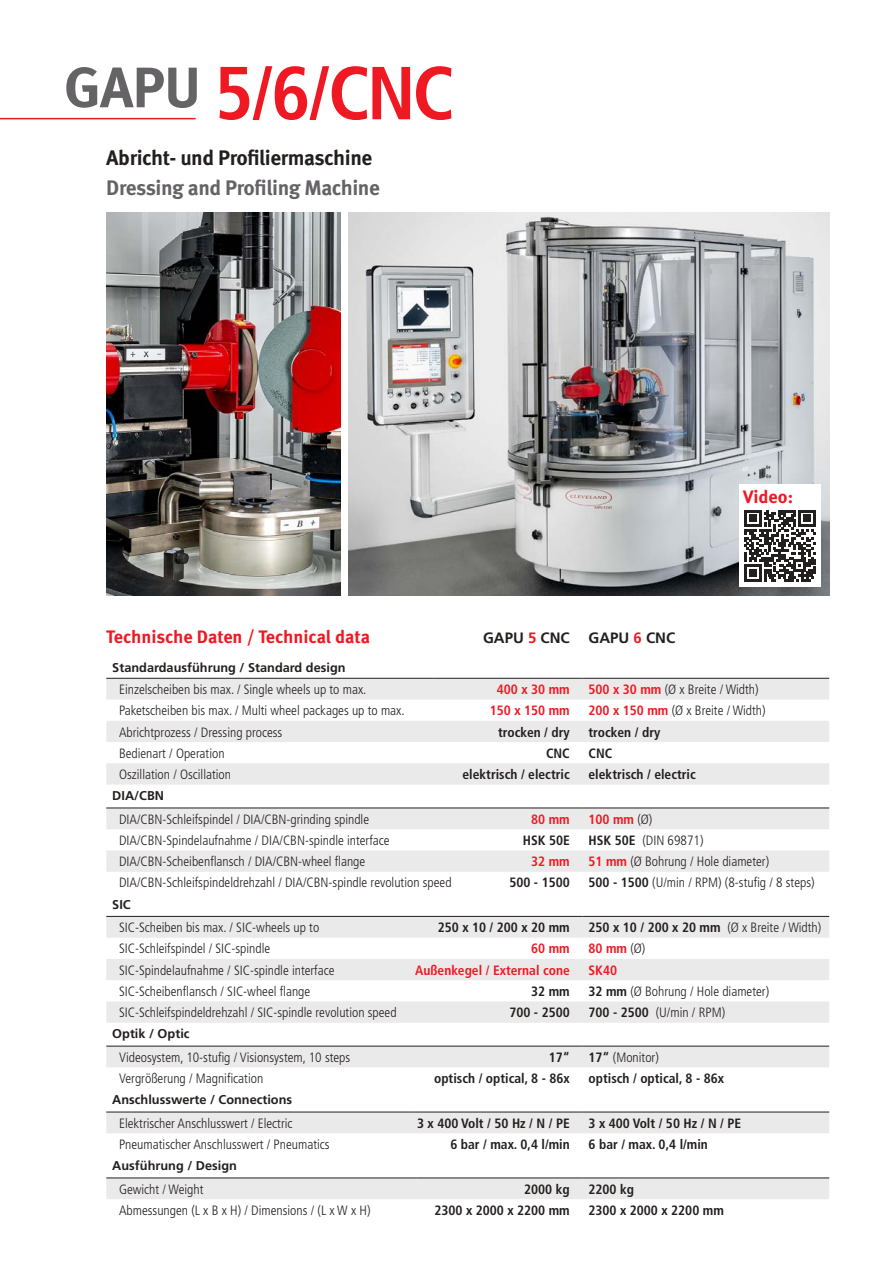
<style>
.page{position:relative;width:893px;height:1263px;background:#fff}
.page>*{position:absolute;margin:0;border:0;box-sizing:border-box;transform-origin:0 0}
.t1{font:700 condensed 75px "Frutiger LT Std";color:#ef1923}
.t2{font:700 21px "Meta Pro";letter-spacing:-.02em;color:#241f1f}
.t3{font:700 21px "Meta Pro";letter-spacing:-.02em;color:#656365}
.t4{font:700 18px "Meta Pro";color:#ef1923}
.t5{font:700 15px "Frutiger LT Std";color:#241f1f}
.t6{font:300 condensed 13.5px "Frutiger LT Std";color:#241f1f}
.t7{font:700 condensed 13.5px "Frutiger LT Std";color:#241f1f}
.t8{font:700 condensed 13.5px "Frutiger LT Std";color:#ef1923}
.t9{font:700 12.75px "Frutiger LT Std";color:#241f1f}
.s1{color:#ef1923}
.s2{font-weight:700;color:#ef1923}
.s3{font-weight:300;color:#241f1f}
.s4{font-weight:700}
</style>
<div class="page">
<img style="left:349px;top:213px;width:480px;height:382px">
<img style="left:106px;top:213px;width:234px;height:382px">
<div style="left:106px;top:1178px;width:723px;height:21px;background:#ebeaea"></div>
<hr style="left:106px;top:1177px;width:311px;height:1px;background:#241f1f">
<hr style="left:417px;top:1177px;width:166px;height:1px;background:#241f1f">
<hr style="left:583px;top:1177px;width:246px;height:1px;background:#241f1f">
<div style="left:106px;top:1111px;width:723px;height:22px;background:#ebeaea"></div>
<hr style="left:106px;top:1112px;width:302px;height:1px;background:#241f1f">
<hr style="left:408px;top:1112px;width:175px;height:1px;background:#241f1f">
<hr style="left:583px;top:1112px;width:246px;height:1px;background:#241f1f">
<div style="left:106px;top:1045px;width:723px;height:22px;background:#ebeaea"></div>
<hr style="left:106px;top:1046px;width:298px;height:1px;background:#241f1f">
<hr style="left:404px;top:1046px;width:179px;height:1px;background:#241f1f">
<hr style="left:583px;top:1046px;width:246px;height:1px;background:#241f1f">
<svg style="left:106px;top:915px;width:723px;height:1px"></svg>
<svg style="left:106px;top:917px;width:723px;height:106px;fill:#ebeaea"></svg>
<hr style="left:106px;top:916px;width:298px;height:1px;background:#241f1f">
<hr style="left:404px;top:916px;width:179px;height:1px;background:#241f1f">
<hr style="left:583px;top:916px;width:246px;height:1px;background:#241f1f">
<svg style="left:107px;top:784px;width:722px;height:1px"></svg>
<svg style="left:106px;top:808px;width:723px;height:64px;fill:#ebeaea"></svg>
<hr style="left:106px;top:807px;width:362px;height:1px;background:#241f1f">
<hr style="left:468px;top:807px;width:115px;height:1px;background:#241f1f">
<hr style="left:583px;top:807px;width:246px;height:1px;background:#241f1f">
<svg style="left:106px;top:677px;width:723px;height:1px"></svg>
<svg style="left:106px;top:679px;width:723px;height:105px;fill:#ebeaea"></svg>
<hr style="left:106px;top:678px;width:328px;height:1px;background:#241f1f">
<hr style="left:434px;top:678px;width:149px;height:1px;background:#241f1f">
<hr style="left:583px;top:678px;width:246px;height:1px;background:#241f1f">
<hr style="left:0;top:118px;width:196px;height:1px;background:#ef1923">
<div style="left:739px;top:485px;width:82px;height:102px;background:#fff"></div>
<svg style="left:744px;top:510px;width:72px;height:72px"></svg>
<h1 class="t1" style="left:64px;top:49px;width:392px"><sup>GAPU</sup> 5/6/CNC</h1>
<h2 class="t2" style="left:106px;top:144px;width:268px">Abricht- und Profiliermaschine</h2>
<h2 class="t3" style="left:106px;top:174px;width:275px">Dressing and Profiling Machine</h2>
<h3 class="t4" style="left:106px;top:625px;width:265px">Technische Daten / Technical data</h3>
<p class="t5" style="left:483px;top:628px;width:88px">GAPU <span class="s1">5</span> CNC</p>
<p class="t5" style="left:589px;top:628px;width:88px">GAPU <span class="s1">6</span> CNC</p>
<h3 class="t4" style="left:743px;top:486px;width:51px">Video:</h3>
<p class="t9" style="left:112px;top:660px;width:235px">Standardausführung / Standard design</p>
<p class="t6" style="left:119px;top:682px;width:249px">Einzelscheiben bis max. / Single wheels up to max.</p>
<p class="t8" style="left:497px;top:681px;width:74px">400 x 30 mm</p>
<p class="t6" style="left:589px;top:682px;width:172px"><span class="s2">500 x 30 mm</span> (Ø x Breite / Width)</p>
<p class="t6" style="left:119px;top:703px;width:287px">Paketscheiben bis max. / Multi wheel packages up to max.</p>
<p class="t8" style="left:490px;top:702px;width:81px">150 x 150 mm</p>
<p class="t6" style="left:589px;top:703px;width:179px"><span class="s2">200 x 150 mm</span> (Ø x Breite / Width)</p>
<p class="t6" style="left:119px;top:724px;width:165px">Abrichtprozess / Dressing process</p>
<p class="t7" style="left:498px;top:724px;width:73px">trocken / dry</p>
<p class="t7" style="left:589px;top:724px;width:73px">trocken / dry</p>
<p class="t6" style="left:119px;top:745px;width:107px">Bedienart / Operation</p>
<p class="t7" style="left:546px;top:745px;width:25px">CNC</p>
<p class="t7" style="left:589px;top:745px;width:25px">CNC</p>
<p class="t6" style="left:119px;top:767px;width:114px">Oszillation / Oscillation</p>
<p class="t7" style="left:462px;top:766px;width:109px">elektrisch / electric</p>
<p class="t7" style="left:589px;top:766px;width:109px">elektrisch / electric</p>
<p class="t9" style="left:112px;top:788px;width:53px">DIA/CBN</p>
<p class="t6" style="left:119px;top:811px;width:252px">DIA/CBN-Schleifspindel / DIA/CBN-grinding spindle</p>
<p class="t8" style="left:531px;top:811px;width:40px">80 mm</p>
<p class="t8" style="left:589px;top:811px;width:65px">100 mm <span class="s3">(Ø)</span></p>
<p class="t6" style="left:119px;top:833px;width:272px">DIA/CBN-Spindelaufnahme / DIA/CBN-spindle interface</p>
<p class="t7" style="left:523px;top:832px;width:49px">HSK 50E</p>
<p class="t6" style="left:589px;top:833px;width:116px"><span class="s4">HSK 50E</span> (DIN 69871)</p>
<p class="t6" style="left:119px;top:854px;width:248px">DIA/CBN-Scheibenflansch / DIA/CBN-wheel flange</p>
<p class="t8" style="left:531px;top:853px;width:40px">32 mm</p>
<p class="t6" style="left:589px;top:854px;width:182px"><span class="s2">51 mm</span> (Ø Bohrung / Hole diameter)</p>
<p class="t6" style="left:119px;top:875px;width:334px">DIA/CBN-Schleifspindeldrehzahl / DIA/CBN-spindle revolution speed</p>
<p class="t7" style="left:509px;top:875px;width:62px">500 - 1500</p>
<p class="t6" style="left:589px;top:875px;width:228px"><span class="s4">500 - 1500</span> (U/min / RPM) (8-stufig / 8 steps)</p>
<p class="t9" style="left:112px;top:897px;width:20px">SIC</p>
<p class="t6" style="left:119px;top:920px;width:202px">SIC-Scheiben bis max. / SIC-wheels up to</p>
<p class="t7" style="left:438px;top:919px;width:134px">250 x 10 / 200 x 20 mm</p>
<p class="t6" style="left:589px;top:920px;width:234px"><span class="s4">250 x 10 / 200 x 20 mm</span> (Ø x Breite / Width)</p>
<p class="t6" style="left:119px;top:941px;width:153px">SIC-Schleifspindel / SIC-spindle</p>
<p class="t8" style="left:531px;top:941px;width:40px">60 mm</p>
<p class="t8" style="left:589px;top:941px;width:58px">80 mm <span class="s3">(Ø)</span></p>
<p class="t6" style="left:119px;top:962px;width:217px">SIC-Spindelaufnahme / SIC-spindle interface</p>
<p class="t8" style="left:415px;top:962px;width:156px">Außenkegel / External cone</p>
<p class="t8" style="left:589px;top:962px;width:30px">SK40</p>
<p class="t6" style="left:119px;top:983px;width:193px">SIC-Scheibenflansch / SIC-wheel flange</p>
<p class="t7" style="left:531px;top:983px;width:40px">32 mm</p>
<p class="t6" style="left:589px;top:983px;width:182px"><span class="s4">32 mm</span> (Ø Bohrung / Hole diameter)</p>
<p class="t6" style="left:119px;top:1005px;width:279px">SIC-Schleifspindeldrehzahl / SIC-spindle revolution speed</p>
<p class="t7" style="left:509px;top:1004px;width:62px">700 - 2500</p>
<p class="t6" style="left:589px;top:1005px;width:138px"><span class="s4">700 - 2500</span> (U/min / RPM)</p>
<p class="t9" style="left:112px;top:1026px;width:79px">Optik / Optic</p>
<p class="t6" style="left:119px;top:1050px;width:233px">Videosystem, 10-stufig / Visionsystem, 10 steps</p>
<p class="t7" style="left:549px;top:1049px;width:23px">17“</p>
<p class="t6" style="left:589px;top:1050px;width:72px"><span class="s4">17“</span> (Monitor)</p>
<p class="t6" style="left:119px;top:1071px;width:146px">Vergrößerung / Magnification</p>
<p class="t7" style="left:434px;top:1070px;width:137px">optisch / optical, 8 - 86x</p>
<p class="t7" style="left:589px;top:1070px;width:137px">optisch / optical, 8 - 86x</p>
<p class="t9" style="left:112px;top:1092px;width:181px">Anschlusswerte / Connections</p>
<p class="t6" style="left:119px;top:1115px;width:175px">Elektrischer Anschlusswert / Electric</p>
<p class="t7" style="left:417px;top:1115px;width:154px">3 x 400 Volt / 50 Hz / N / PE</p>
<p class="t7" style="left:589px;top:1115px;width:154px">3 x 400 Volt / 50 Hz / N / PE</p>
<p class="t6" style="left:119px;top:1137px;width:212px">Pneumatischer Anschlusswert / Pneumatics</p>
<p class="t7" style="left:450px;top:1136px;width:121px">6 bar / max. 0,4 l/min</p>
<p class="t7" style="left:589px;top:1136px;width:121px">6 bar / max. 0,4 l/min</p>
<p class="t9" style="left:112px;top:1158px;width:126px">Ausführung / Design</p>
<p class="t6" style="left:119px;top:1181px;width:86px">Gewicht / Weight</p>
<p class="t7" style="left:524px;top:1181px;width:47px">2000 kg</p>
<p class="t7" style="left:589px;top:1181px;width:47px">2200 kg</p>
<p class="t6" style="left:119px;top:1202px;width:253px">Abmessungen (L x B x H) / Dimensions / (L x W x H)</p>
<p class="t7" style="left:434px;top:1202px;width:137px">2300 x 2000 x 2200 mm</p>
<p class="t7" style="left:589px;top:1202px;width:137px">2300 x 2000 x 2200 mm</p>
</div>
